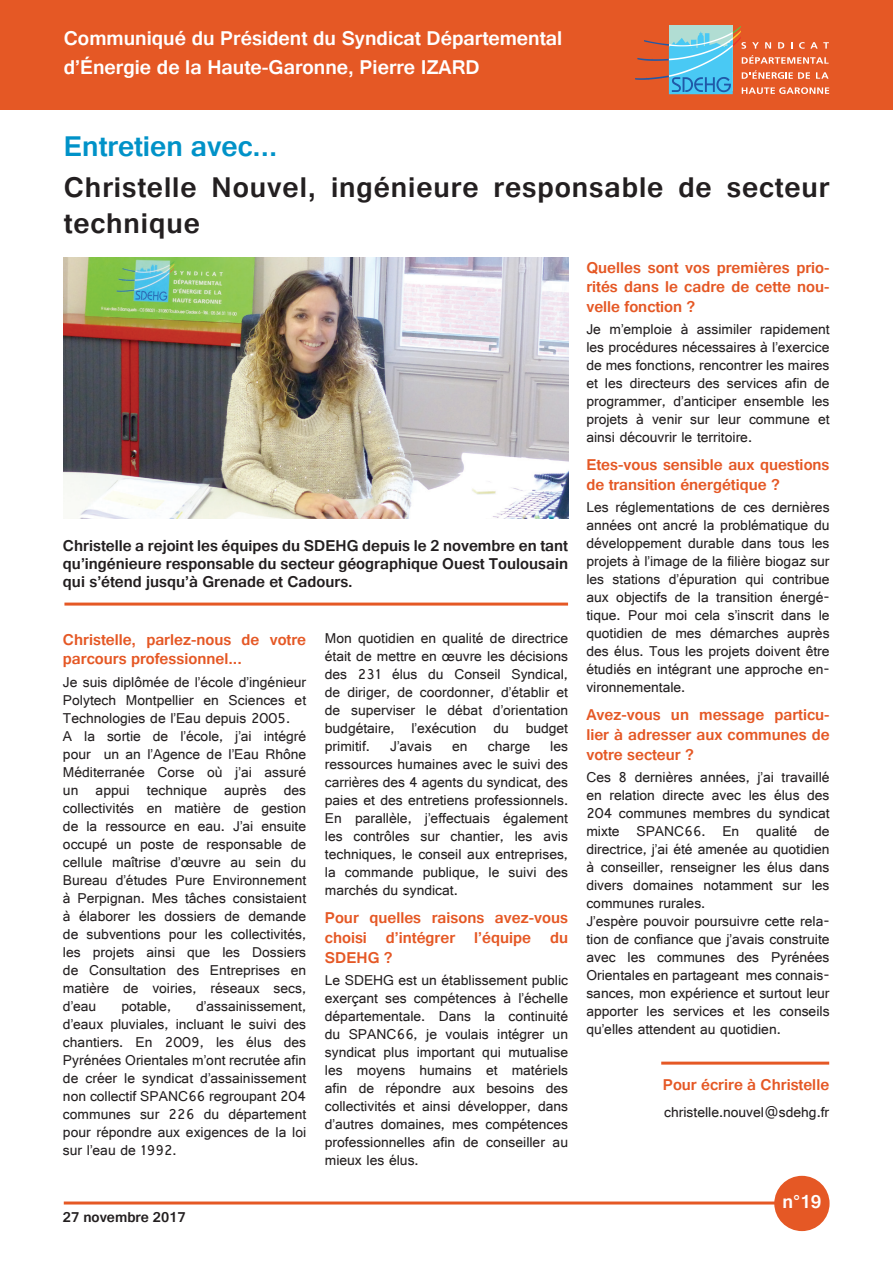
<style>
.page{position:relative;width:893px;height:1263px;background:#fff}
.page>*{position:absolute;margin:0;border:0;box-sizing:border-box;transform-origin:0 0}
.t1{font:700 30px/36px "Gautami";letter-spacing:.03em;color:#231f20}
.t2{font:700 30px "Gautami";color:#0092c8}
.t3{font:700 21px/29.4px "Gautami";color:#fff}
.t4{font:700 19.5px "Gautami";color:#fff}
.t5{font:700 16.5px/19.6px "Gautami";color:#e55825;text-align:justify}
.t6{font:700 16.5px/18px "Gautami";color:#231f20;text-align:justify}
.t7{font:15px/18px "Gautami";color:#231f20;text-align:justify}
.t8{font:700 15px "Gautami";color:#231f20}
</style>
<div class="page">
<div style="left:0;top:0;width:893px;height:109px;background:#e55825"></div>
<hr style="left:64px;top:1201px;width:748px;height:3px;background:#e55825">
<div style="left:774px;top:1176px;width:55px;height:55px;background:#e55825;border-radius:50%"></div>
<svg style="left:635px;top:26px;width:194px;height:68px"></svg>
<hr style="left:64px;top:603px;width:504px;height:3px;background:#e55825">
<img style="left:64px;top:257px;width:504px;height:262px">
<hr style="left:661px;top:1061px;width:168px;height:3px;background:#e55825">
<h2 class="t3" style="left:64px;top:23px;width:500px">Communiqué du Président du Syndicat Départemental d’Énergie de la Haute-Garonne, Pierre IZARD</h2>
<h1 class="t2" style="left:64px;top:128px;width:215px">Entretien avec...</h1>
<h1 class="t1" style="left:64px;top:168px;width:767px">Christelle Nouvel, ingénieure responsable de secteur technique</h1>
<p class="t6" style="left:63px;top:536px;width:507px">Christelle a rejoint les équipes du SDEHG depuis le 2 novembre en tant qu’ingénieure responsable du secteur géographique Ouest Toulousain qui s’étend jusqu’à Grenade et Cadours.</p>
<p class="t5" style="left:63px;top:629px;width:245px">Christelle, parlez-nous de votre parcours professionnel...</p>
<p class="t7" style="left:63px;top:672px;width:245px;text-align:left">Je suis diplômée de l’école d’ingénieur Polytech Montpellier en Sciences et Technologies de l’Eau depuis 2005.<br>A la sortie de l’école, j’ai intégré pour un an l’Agence de l’Eau Rhône Méditerranée Corse où j’ai assuré un appui technique auprès des collectivités en matière de gestion de la ressource en eau. J’ai ensuite occupé un poste de responsable de cellule maîtrise d’œuvre au sein du Bureau d’études Pure Environnement à Perpignan. Mes tâches consistaient à élaborer les dossiers de demande de subventions pour les collectivités, les projets ainsi que les Dossiers de Consultation des Entreprises en matière de voiries, réseaux secs, d’eau</p>
<p class="t7" style="left:63px;top:996px;width:245px;text-indent:133px">d’assainissement, d’eaux pluviales, incluant le suivi des chantiers. En 2009, les élus des Pyrénées Orientales m’ont recrutée afin de créer le syndicat d’assainissement non collectif SPANC66 regroupant 204 communes sur 226 du département pour répondre aux exigences de la loi sur l’eau de 1992.</p>
<p class="t7" style="left:121px;top:996px;width:51px">potable,</p>
<p class="t8" style="left:63px;top:1207px;width:124px">27 novembre 2017</p>
<p class="t7" style="left:325px;top:629px;width:245px">Mon quotidien en qualité de directrice était de mettre en œuvre les décisions des 231 élus du Conseil Syndical, de diriger, de coordonner, d’établir et de superviser le débat d’orientation budgétaire, l’exécution du budget primitif.</p>
<p class="t7" style="left:325px;top:737px;width:245px;text-indent:225px">les ressources humaines avec le suivi des carrières des 4 agents du syndicat, des paies et des entretiens professionnels.<br>En parallèle, j’effectuais également les contrôles sur chantier, les avis techniques, le conseil aux entreprises, la commande publique, le suivi des marchés du syndicat.</p>
<p class="t5" style="left:325px;top:908px;width:245px">Pour quelles raisons avez-vous choisi d’intégrer l’équipe du SDEHG ?</p>
<p class="t7" style="left:325px;top:971px;width:245px">Le SDEHG est un établissement public exerçant ses compétences à l’échelle départementale. Dans la continuité du SPANC66, je voulais intégrer un syndicat plus important qui mutualise les moyens humains et matériels afin de répondre aux besoins des collectivités et ainsi développer, dans d’autres domaines, mes compétences professionnelles afin de conseiller au mieux les élus.</p>
<p class="t7" style="left:390px;top:737px;width:43px">J’avais</p>
<p class="t7" style="left:452px;top:737px;width:17px">en</p>
<p class="t7" style="left:488px;top:737px;width:44px">charge</p>
<p class="t5" style="left:586px;top:257px;width:245px">Quelles sont vos premières prio&shy;rités dans le cadre de cette nou&shy;velle fonction ?</p>
<p class="t7" style="left:586px;top:320px;width:245px">Je m’emploie à assimiler rapidement les procédures nécessaires à l’exercice de mes fonctions, rencontrer les maires et les directeurs des services afin de programmer, d’anticiper ensemble les projets à venir sur leur commune et ainsi découvrir le territoire.</p>
<p class="t5" style="left:586px;top:454px;width:245px">Etes-vous sensible aux questions de transition énergétique ?</p>
<p class="t7" style="left:586px;top:498px;width:245px">Les réglementations de ces dernières années ont ancré la problématique du développement durable dans tous les projets à l’image de la filière biogaz sur les stations d’épuration qui contribue aux objectifs de la transition énergé&shy;tique. Pour moi cela s’inscrit dans le quotidien de mes démarches auprès des élus. Tous les projets doivent être étudiés en intégrant une approche en&shy;vironnementale.</p>
<p class="t5" style="left:586px;top:705px;width:245px">Avez-vous un message particu&shy;lier à adresser aux communes de votre secteur ?</p>
<p class="t7" style="left:586px;top:767px;width:245px;text-align:left">Ces 8 dernières années, j’ai travaillé en relation directe avec les élus des 204 communes membres du syndicat mixte SPANC66. En qualité de directrice, j’ai été amenée au quotidien à conseiller, renseigner les élus dans divers domaines notamment sur les communes rurales.<br>J’espère pouvoir poursuivre cette rela&shy;tion de confiance que j’avais construite avec les communes des Pyrénées Orientales en partageant mes connais&shy;sances, mon expérience et surtout leur apporter les services et les conseils qu’elles attendent au quotidien.</p>
<p class="t5" style="left:663px;top:1074px;width:168px">Pour écrire à Christelle</p>
<p class="t7" style="left:664px;top:1102px;width:167px">christelle.nouvel@sdehg.fr</p>
<h3 class="t4" style="left:782px;top:1190px;width:41px">n°19</h3>
</div>
